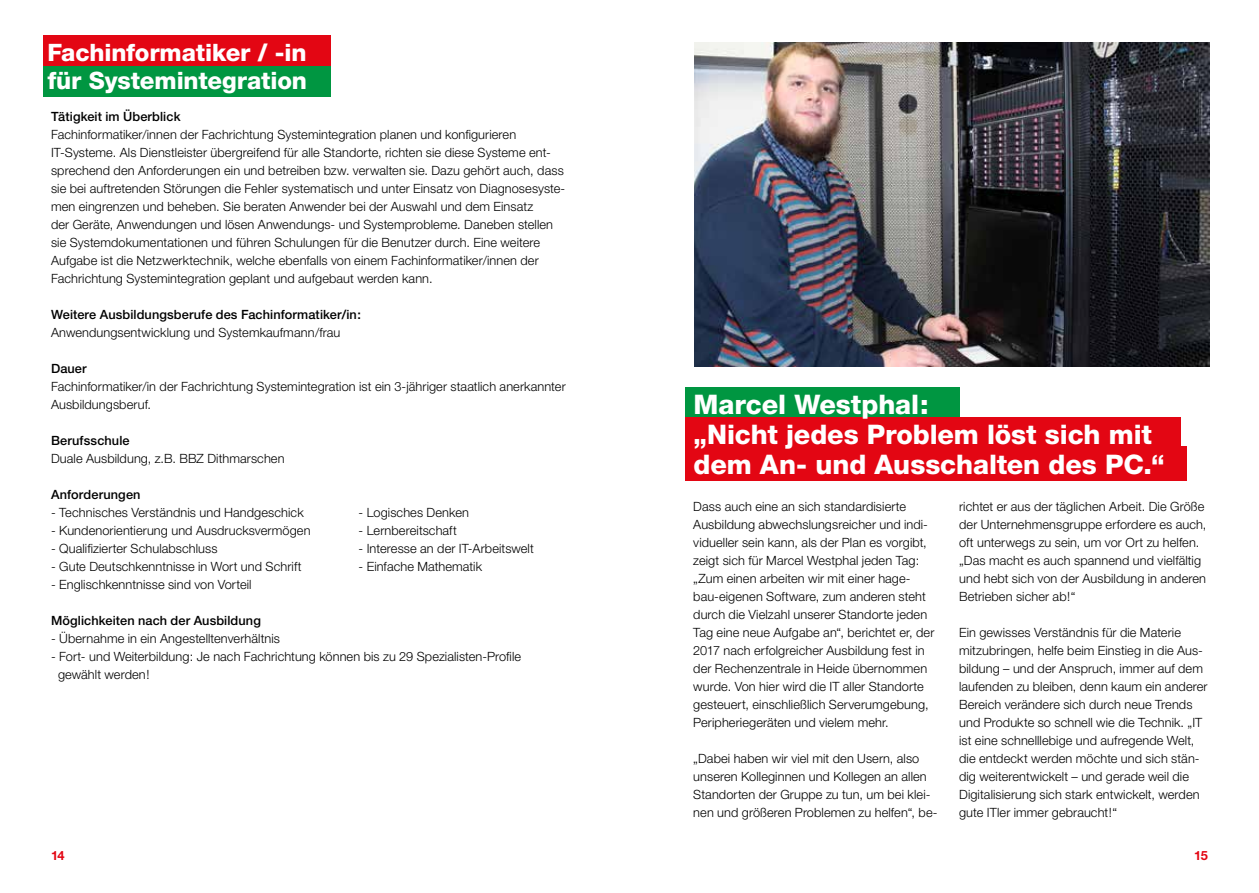
<style>
.page{position:relative;width:1259px;height:893px;background:#fff}
.page>*{position:absolute;margin:0;border:0;box-sizing:border-box;transform-origin:0 0}
.t1{font:800 27px/30px "Helvetica Neue";letter-spacing:-.005em;color:#fff}
.t2{font:800 24px/28.5px "Helvetica Neue";letter-spacing:-.005em;color:#fff}
.t3{font:300 12.75px/18px "Helvetica Neue";letter-spacing:.01em;color:#000}
.t4{font:500 12.75px "Helvetica Neue";letter-spacing:.01em;color:#000}
.t5{font:700 12.75px "Helvetica Neue CE";color:#e30613}
</style>
<div class="page">
<div style="left:43px;top:35px;width:287px;height:31px;background:#e30613"></div>
<div style="left:43px;top:66px;width:287px;height:31px;background:#009641"></div>
<div style="left:685px;top:387px;width:274px;height:31px;background:#009641"></div>
<div style="left:685px;top:418px;width:495px;height:34px;background:#e30613"></div>
<div style="left:685px;top:447px;width:501px;height:34px;background:#e30613"></div>
<img style="left:694px;top:43px;width:515px;height:324px">
<h2 class="t2" style="left:47px;top:38px;width:261px">Fachinformatiker / -in für Systemintegration</h2>
<p class="t4" style="left:51px;top:109px;width:131px">Tätigkeit im Überblick</p>
<p class="t3" style="left:51px;top:125px;width:516px">Fachinformatiker/innen der Fachrichtung Systemintegration planen und konfigurieren IT-Systeme. Als Dienstleister übergreifend für alle Standorte, richten sie diese Systeme ent&shy;sprechend den Anforderungen ein und betreiben bzw. verwalten sie. Dazu gehört auch, dass sie bei auftretenden Störungen die Fehler systematisch und unter Einsatz von Diagnosesyste&shy;men eingrenzen und beheben. Sie beraten Anwender bei der Auswahl und dem Einsatz<br>der Geräte, Anwendungen und lösen Anwendungs- und Systemprobleme. Daneben stellen sie Systemdokumentationen und führen Schulungen für die Benutzer durch. Eine weitere Aufgabe ist die Netzwerktechnik, welche ebenfalls von einem Fachinformatiker/innen der Fachrichtung Systemintegration geplant und aufgebaut werden kann.</p>
<p class="t4" style="left:51px;top:307px;width:311px">Weitere Ausbildungsberufe des Fachinformatiker/in:</p>
<p class="t3" style="left:51px;top:323px;width:291px">Anwendungsentwicklung und Systemkaufmann/frau</p>
<p class="t4" style="left:51px;top:361px;width:37px">Dauer</p>
<p class="t3" style="left:51px;top:377px;width:516px">Fachinformatiker/in der Fachrichtung Systemintegration ist ein 3-jähriger staatlich anerkannter<br>Ausbildungsberuf.</p>
<p class="t4" style="left:51px;top:433px;width:80px">Berufsschule</p>
<p class="t3" style="left:51px;top:449px;width:235px">Duale Ausbildung, z.B. BBZ Dithmarschen</p>
<p class="t4" style="left:51px;top:487px;width:91px">Anforderungen</p>
<p class="t3" style="left:51px;top:503px;width:254px">- Technisches Verständnis und Handgeschick</p>
<p class="t3" style="left:359px;top:503px;width:112px">- Logisches Denken</p>
<p class="t3" style="left:51px;top:521px;width:261px">- Kundenorientierung und Ausdrucksvermögen</p>
<p class="t3" style="left:359px;top:521px;width:100px">- Lernbereitschaft</p>
<p class="t3" style="left:51px;top:539px;width:168px">- Qualifizierter Schulabschluss</p>
<p class="t3" style="left:359px;top:539px;width:177px">- Interesse an der IT-Arbeitswelt</p>
<p class="t3" style="left:51px;top:557px;width:252px">- Gute Deutschkenntnisse in Wort und Schrift</p>
<p class="t3" style="left:359px;top:557px;width:125px">- Einfache Mathematik</p>
<p class="t3" style="left:51px;top:575px;width:202px">- Englischkenntnisse sind von Vorteil</p>
<p class="t4" style="left:51px;top:613px;width:211px">Möglichkeiten nach der Ausbildung</p>
<p class="t3" style="left:51px;top:629px;width:230px">- Übernahme in ein Angestelltenverhältnis</p>
<p class="t3" style="left:58px;top:647px;width:464px;text-indent:-7px">- Fort- und Weiterbildung: Je nach Fachrichtung können bis zu 29 Spezialisten-Profile gewählt werden!</p>
<h1 class="t1" style="left:693px;top:389px;width:473px">Marcel Westphal:<br>„Nicht jedes Problem löst sich mit dem An- und Ausschalten des PC.“</h1>
<p class="t3" style="left:693px;top:497px;width:243px">Dass auch eine an sich standardisierte Ausbildung abwechslungsreicher und indi&shy;vidueller sein kann, als der Plan es vorgibt, zeigt sich für Marcel Westphal jeden Tag: „Zum einen arbeiten wir mit einer hage&shy;bau-eigenen Software, zum anderen steht durch die Vielzahl unserer Standorte jeden Tag eine neue Aufgabe an“, berichtet er, der 2017 nach erfolgreicher Ausbildung fest in der Rechenzentrale in Heide übernommen wurde. Von hier wird die IT aller Standorte gesteuert, einschließlich Serverumgebung, Peripheriegeräten und vielem mehr.</p>
<p class="t3" style="left:693px;top:749px;width:246px">„Dabei haben wir viel mit den Usern, also unseren Kolleginnen und Kollegen an allen Standorten der Gruppe zu tun, um bei klei&shy;nen und größeren Problemen zu helfen“, be-</p>
<p class="t3" style="left:959px;top:497px;width:249px">richtet er aus der täglichen Arbeit. Die Größe der Unternehmensgruppe erfordere es auch, oft unterwegs zu sein, um vor Ort zu helfen. „Das macht es auch spannend und vielfältig und hebt sich von der Ausbildung in anderen Betrieben sicher ab!“</p>
<p class="t3" style="left:959px;top:623px;width:250px">Ein gewisses Verständnis für die Materie mitzubringen, helfe beim Einstieg in die Aus&shy;bildung – und der Anspruch, immer auf dem laufenden zu bleiben, denn kaum ein anderer Bereich verändere sich durch neue Trends und Produkte so schnell wie die Technik. „IT ist eine schnelllebige und aufregende Welt, die entdeckt werden möchte und sich stän&shy;dig weiterentwickelt – und gerade weil die Digitalisierung sich stark entwickelt, werden gute ITler immer gebraucht!“</p>
<p class="t5" style="left:51px;top:848px;width:15px">14</p>
<p class="t5" style="left:1194px;top:848px;width:15px">15</p>
</div>
